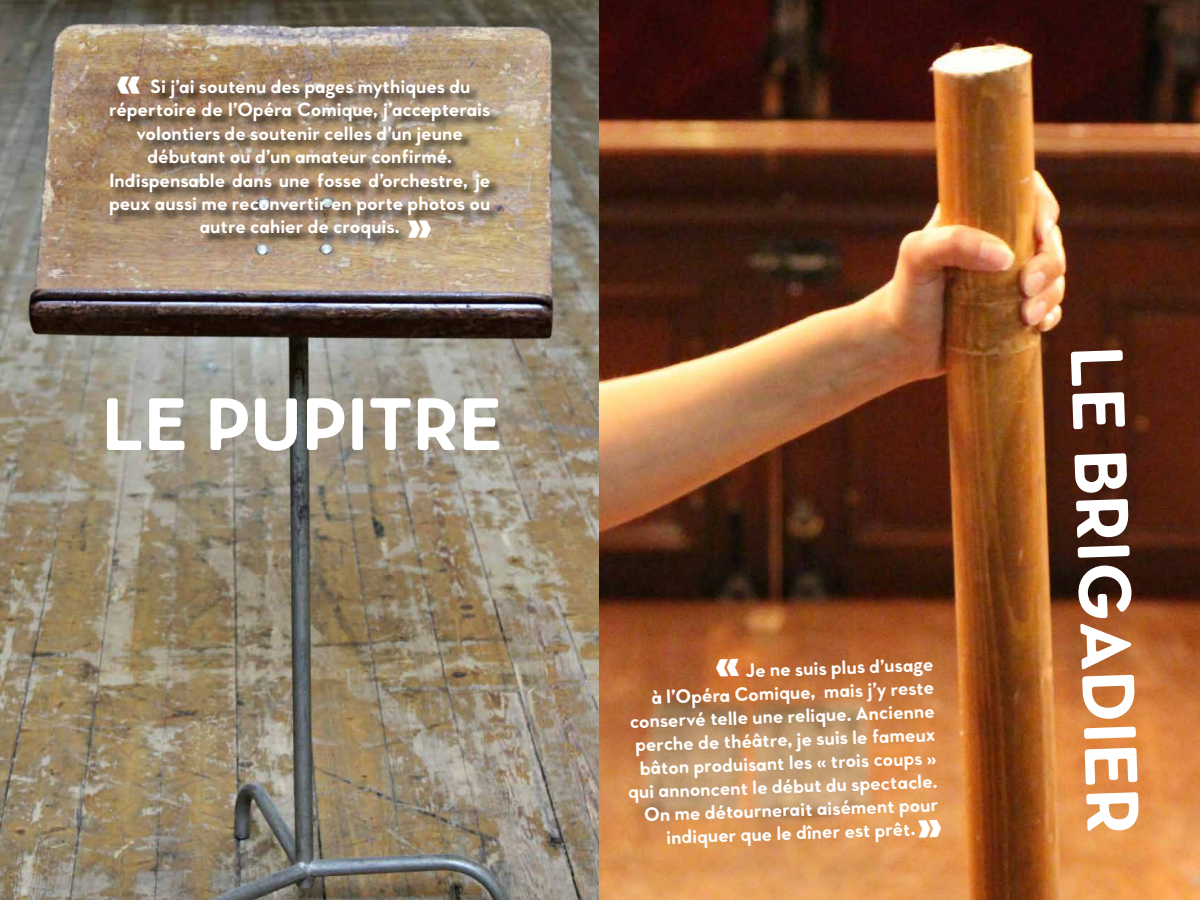
<style>
.page{position:relative;width:1200px;height:900px;background:#fff}
.page>*{position:absolute;margin:0;border:0;box-sizing:border-box;transform-origin:0 0}
.t1{font:700 75px "Favart Gothic";color:#fff}
.t2{font:800 48px "Favart";color:#fff}
.t3{font:700 19.5px "Favart Gothic";color:#fff}
</style>
<div class="page">
<img style="left:0;top:0;width:1200px;height:900px">
<div style="left:110px;top:79px;width:393px;height:172px;background:#000;opacity:.75"></div>
<svg style="left:716px;top:659px;width:23px;height:18px"></svg>
<svg style="left:918px;top:820px;width:24px;height:18px"></svg>
<h2 class="t2" style="left:117px;top:52px;width:26px">«</h2>
<p class="t3" style="left:151px;top:74px;width:321px">Si j’ai soutenu des pages mythiques du</p>
<p class="t3" style="left:109px;top:98px;width:383px">répertoire de l’Opéra Comique, j’accepterais</p>
<p class="t3" style="left:137px;top:121px;width:328px">volontiers de soutenir celles d’un jeune</p>
<p class="t3" style="left:147px;top:144px;width:306px">débutant ou d’un amateur confirmé.</p>
<p class="t3" style="left:109px;top:168px;width:383px">Indispensable dans une fosse d’orchestre, je</p>
<p class="t3" style="left:109px;top:191px;width:383px">peux aussi me reconvertir en porte photos ou</p>
<p class="t3" style="left:200px;top:215px;width:201px">autre cahier de croquis.</p>
<h2 class="t2" style="left:407px;top:196px;width:26px">»</h2>
<h1 class="t1" style="left:102px;top:378px;width:146px">le pupitre</h1>
<p class="t3" style="left:745px;top:659px;width:189px;rotate:-2deg">Je ne suis plus d’usage</p>
<p class="t3" style="left:651px;top:685px;width:284px;rotate:-2deg">à l’Opéra Comique, mais j’y reste</p>
<p class="t3" style="left:629px;top:709px;width:307px;rotate:-2deg">conservé telle une relique. Ancienne</p>
<p class="t3" style="left:635px;top:733px;width:302px;rotate:-2deg">perche de théâtre, je suis le fameux</p>
<p class="t3" style="left:639px;top:756px;width:298px;rotate:-2deg">bâton produisant les « trois coups »</p>
<p class="t3" style="left:628px;top:780px;width:311px;rotate:-2deg">qui annoncent le début du spectacle.</p>
<p class="t3" style="left:644px;top:803px;width:295px;rotate:-2deg">On me détournerait aisément pour</p>
<p class="t3" style="left:666px;top:825px;width:251px;rotate:-2deg">indiquer que le dîner est prêt.</p>
<h1 class="t1" style="left:1143px;top:344px;width:192px;rotate:88deg">LE brigadier</h1>
</div>
